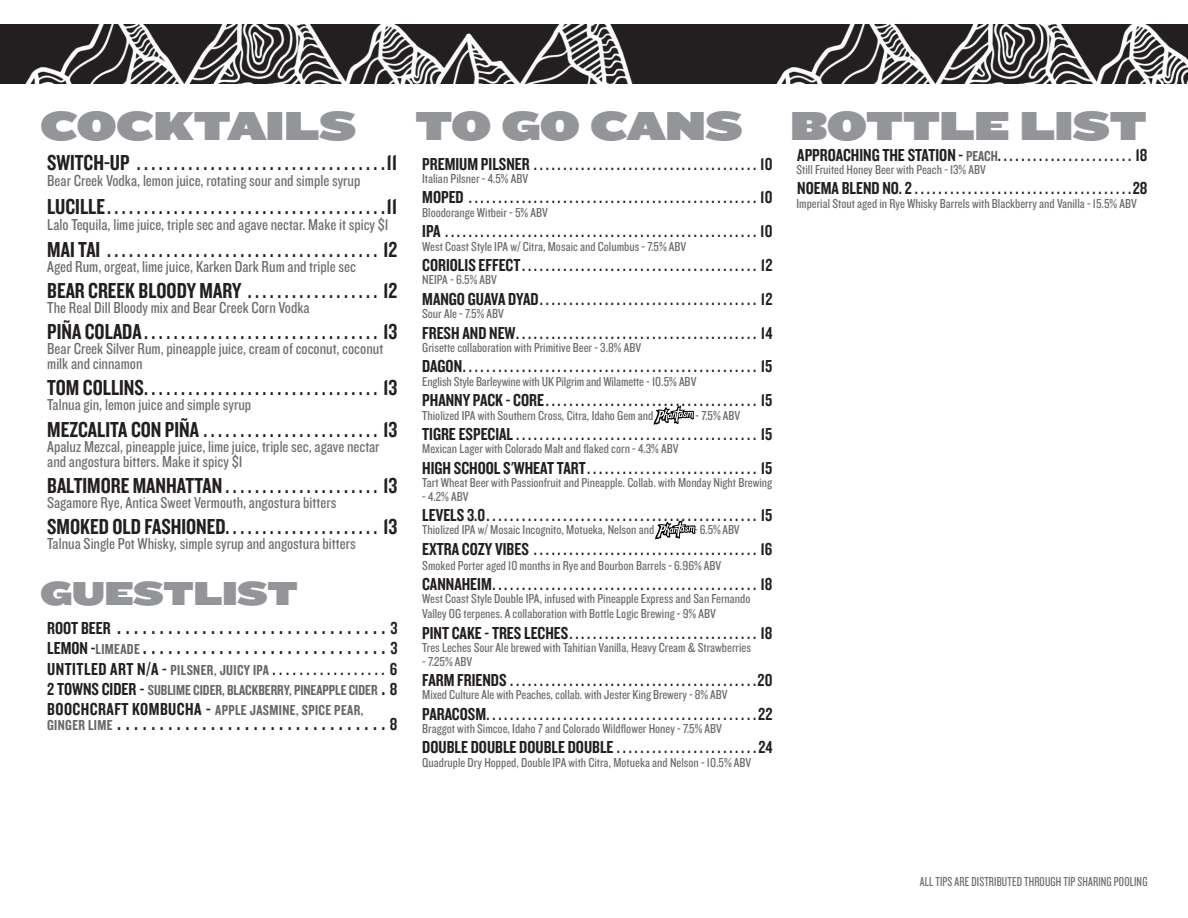
<style>
.page{position:relative;width:1188px;height:918px;background:#fff}
.page>*{position:absolute;margin:0;border:0;box-sizing:border-box;transform-origin:0 0}
.t1{font:42px "Knockout HTF94 Ultmt Sumo";color:#939598}
.t2{font:34.5px "Knockout HTF94 Ultmt Sumo";color:#939598}
.t3{font:22.5px/20.2px "Knockout HTF49 Liteweight";color:#231f20}
.t4{font:18px "Knockout HTF49 Liteweight";color:#231f20}
.t5{font:18px "Knockout HTF49 Liteweight";letter-spacing:.025em;color:#231f20}
.t6{font:16.5px/15px "Knockout HTF29 Junior Liteweight";color:#6c6d70}
.t7{font:15px/20.2px "Knockout HTF49 Liteweight";color:#67676a}
.t8{font:13.5px/15px "Knockout HTF29 Junior Liteweight";color:#6c6d70}
.t9{font:13.5px "Knockout HTF28 Junior Featherwt";letter-spacing:.01em;color:#6c6d70}
.s1{font-size:18px}
.s2{font-size:15px;color:#67676a}
.s3{font-size:18px;color:#231f20}
.s4{font-size:22.5px;color:#231f20}
</style>
<div class="page">
<svg style="left:653px;top:405px;width:41px;height:20px"></svg>
<svg style="left:655px;top:520px;width:41px;height:20px"></svg>
<img style="left:0;top:25px;width:1188px;height:58px">
<h1 class="t1" style="left:40px;top:102px;width:317px">COCKTAILS</h1>
<p class="t3" style="left:47px;top:153px;width:352px">SWITCH-UP . . . . . . . . . . . . . . . . . . . . . . . . . . . . . . . . . .11</p>
<p class="t6" style="left:47px;top:174px;width:315px">Bear Creek Vodka, lemon juice, rotating sour and simple syrup</p>
<p class="t3" style="left:47px;top:197px;width:352px">LUCILLE . . . . . . . . . . . . . . . . . . . . . . . . . . . . . . . . . . . . . .11</p>
<p class="t6" style="left:47px;top:218px;width:343px">Lalo Tequila, lime juice, triple sec and agave nectar. Make it spicy $1</p>
<p class="t3" style="left:47px;top:240px;width:352px">MAI TAI . . . . . . . . . . . . . . . . . . . . . . . . . . . . . . . . . . . . . 12</p>
<p class="t6" style="left:47px;top:259px;width:310px">Aged Rum, orgeat, lime juice, Karken Dark Rum and triple sec</p>
<p class="t3" style="left:47px;top:281px;width:352px">BEAR CREEK BLOODY MARY . . . . . . . . . . . . . . . . . . 12</p>
<p class="t6" style="left:47px;top:300px;width:264px">The Real Dill Bloody mix and Bear Creek Corn Vodka</p>
<p class="t3" style="left:47px;top:322px;width:352px">PIÑA COLADA . . . . . . . . . . . . . . . . . . . . . . . . . . . . . . . . 13</p>
<p class="t6" style="left:47px;top:342px;width:338px">Bear Creek Silver Rum, pineapple juice, cream of coconut, coconut milk and cinnamon</p>
<p class="t3" style="left:47px;top:378px;width:352px">TOM COLLINS . . . . . . . . . . . . . . . . . . . . . . . . . . . . . . . . 13</p>
<p class="t6" style="left:47px;top:398px;width:206px">Talnua gin, lemon juice and simple syrup</p>
<p class="t3" style="left:47px;top:420px;width:352px">MEZCALITA CON PIÑA . . . . . . . . . . . . . . . . . . . . . . . . 13</p>
<p class="t6" style="left:47px;top:439px;width:334px">Apaluz Mezcal, pineapple juice, lime juice, triple sec, agave nectar and angostura bitters. Make it spicy $1</p>
<p class="t3" style="left:47px;top:476px;width:352px">BALTIMORE MANHATTAN . . . . . . . . . . . . . . . . . . . . . 13</p>
<p class="t6" style="left:47px;top:495px;width:291px">Sagamore Rye, Antica Sweet Vermouth, angostura bitters</p>
<p class="t3" style="left:47px;top:517px;width:352px">SMOKED OLD FASHIONED. . . . . . . . . . . . . . . . . . . . . 13</p>
<p class="t6" style="left:47px;top:537px;width:310px">Talnua Single Pot Whisky, simple syrup and angostura bitters</p>
<h2 class="t2" style="left:40px;top:574px;width:259px">GUESTLIST</h2>
<p class="t3" style="left:47px;top:617px;width:352px"><span class="s1">ROOT BEER</span> . . . . . . . . . . . . . . . . . . . . . . . . . . . . . . . . <span class="s1">3<br>LEMON -</span><span class="s2">LIMEADE</span> . . . . . . . . . . . . . . . . . . . . . . . . . . . . . <span class="s1">3</span></p>
<p class="t5" style="left:47px;top:660px;width:352px">UNTITLED ART N/A - <span class="s2">PILSNER, JUICY IPA</span> . . . . . . . . . . . . . . . . . 6</p>
<p class="t7" style="left:47px;top:680px;width:352px"><span class="s3">2 TOWNS CIDER -</span> SUBLIME CIDER, BLACKBERRY, PINEAPPLE CIDER <span class="s4">.</span> <span class="s3">8<br>BOOCHCRAFT KOMBUCHA -</span> APPLE JASMINE, SPICE PEAR,</p>
<p class="t3" style="left:47px;top:713px;width:352px"><span class="s2">GINGER LIME</span> . . . . . . . . . . . . . . . . . . . . . . . . . . . . . . . . <span class="s1">8</span></p>
<h1 class="t1" style="left:416px;top:102px;width:328px">TO GO CANS</h1>
<p class="t4" style="left:422px;top:155px;width:352px">PREMIUM PILSNER . . . . . . . . . . . . . . . . . . . . . . . . . . . . . . . . . . . . . . 10</p>
<p class="t8" style="left:422px;top:172px;width:107px">Italian Pilsner - 4.5% ABV</p>
<p class="t4" style="left:422px;top:188px;width:352px">MOPED . . . . . . . . . . . . . . . . . . . . . . . . . . . . . . . . . . . . . . . . . . . . . . . . . 10</p>
<p class="t8" style="left:422px;top:205px;width:127px">Bloodorange Witbeir - 5% ABV</p>
<p class="t4" style="left:422px;top:222px;width:352px">IPA . . . . . . . . . . . . . . . . . . . . . . . . . . . . . . . . . . . . . . . . . . . . . . . . . . . . . 10</p>
<p class="t8" style="left:422px;top:239px;width:266px">West Coast Style IPA w/ Citra, Mosaic and Columbus - 7.5% ABV</p>
<p class="t4" style="left:422px;top:256px;width:352px">CORIOLIS EFFECT . . . . . . . . . . . . . . . . . . . . . . . . . . . . . . . . . . . . . . . . 12</p>
<p class="t8" style="left:422px;top:273px;width:76px">NEIPA - 6.5% ABV</p>
<p class="t4" style="left:422px;top:290px;width:352px">MANGO GUAVA DYAD . . . . . . . . . . . . . . . . . . . . . . . . . . . . . . . . . . . . . 12</p>
<p class="t8" style="left:422px;top:307px;width:83px">Sour Ale - 7.5% ABV</p>
<p class="t4" style="left:422px;top:323px;width:352px">FRESH AND NEW . . . . . . . . . . . . . . . . . . . . . . . . . . . . . . . . . . . . . . . . . 14</p>
<p class="t8" style="left:422px;top:340px;width:221px">Grisette collaboration with Primitive Beer - 3.8% ABV</p>
<p class="t4" style="left:422px;top:357px;width:352px">DAGON . . . . . . . . . . . . . . . . . . . . . . . . . . . . . . . . . . . . . . . . . . . . . . . . . . 15</p>
<p class="t8" style="left:422px;top:374px;width:276px">English Style Barleywine with UK Pilgrim and Wilamette - 10.5% ABV</p>
<p class="t4" style="left:422px;top:391px;width:352px">PHANNY PACK - CORE . . . . . . . . . . . . . . . . . . . . . . . . . . . . . . . . . . . . 15</p>
<p class="t8" style="left:422px;top:408px;width:233px">Thiolized IPA with Southern Cross, Citra, Idaho Gem and</p>
<p class="t8" style="left:695px;top:408px;width:46px">- 7.5% ABV</p>
<p class="t4" style="left:422px;top:425px;width:352px">TIGRE ESPECIAL . . . . . . . . . . . . . . . . . . . . . . . . . . . . . . . . . . . . . . . . . 15</p>
<p class="t8" style="left:422px;top:442px;width:258px">Mexican Lager with Colorado Malt and flaked corn - 4.3% ABV</p>
<p class="t4" style="left:422px;top:458px;width:352px">HIGH SCHOOL S'WHEAT TART . . . . . . . . . . . . . . . . . . . . . . . . . . . . . 15</p>
<p class="t8" style="left:422px;top:475px;width:351px">Tart Wheat Beer with Passionfruit and Pineapple. Collab. with Monday Night Brewing</p>
<p class="t8" style="left:422px;top:489px;width:48px">- 4.2% ABV</p>
<p class="t4" style="left:422px;top:506px;width:352px">LEVELS 3.0 . . . . . . . . . . . . . . . . . . . . . . . . . . . . . . . . . . . . . . . . . . . . . . 15</p>
<p class="t8" style="left:422px;top:523px;width:234px">Thiolized IPA w/ Mosaic Incognito, Motueka, Nelson and</p>
<p class="t8" style="left:694px;top:523px;width:47px">- 6.5% ABV</p>
<p class="t4" style="left:422px;top:539px;width:352px">EXTRA COZY VIBES . . . . . . . . . . . . . . . . . . . . . . . . . . . . . . . . . . . . . . 16</p>
<p class="t8" style="left:422px;top:558px;width:301px">Smoked Porter aged 10 months in Rye and Bourbon Barrels - 6.96% ABV</p>
<p class="t4" style="left:422px;top:575px;width:352px">CANNAHEIM . . . . . . . . . . . . . . . . . . . . . . . . . . . . . . . . . . . . . . . . . . . . . 18</p>
<p class="t8" style="left:422px;top:592px;width:330px">West Coast Style Double IPA, infused with Pineapple Express and San Fernando<br>Valley OG terpenes. A collaboration with Bottle Logic Brewing - 9% ABV</p>
<p class="t4" style="left:422px;top:624px;width:352px">PINT CAKE - TRES LECHES . . . . . . . . . . . . . . . . . . . . . . . . . . . . . . . . 18</p>
<p class="t8" style="left:422px;top:641px;width:330px">Tres Leches Sour Ale brewed with Tahitian Vanilla, Heavy Cream &amp; Strawberries</p>
<p class="t8" style="left:422px;top:654px;width:52px">- 7.25% ABV</p>
<p class="t4" style="left:422px;top:671px;width:352px">FARM FRIENDS . . . . . . . . . . . . . . . . . . . . . . . . . . . . . . . . . . . . . . . . . .20</p>
<p class="t8" style="left:422px;top:688px;width:307px">Mixed Culture Ale with Peaches, collab. with Jester King Brewery - 8% ABV</p>
<p class="t4" style="left:422px;top:705px;width:352px">PARACOSM . . . . . . . . . . . . . . . . . . . . . . . . . . . . . . . . . . . . . . . . . . . . . .22</p>
<p class="t8" style="left:422px;top:722px;width:301px">Braggot with Simcoe, Idaho 7 and Colorado Wildflower Honey - 7.5% ABV</p>
<p class="t4" style="left:422px;top:738px;width:352px">DOUBLE DOUBLE DOUBLE DOUBLE . . . . . . . . . . . . . . . . . . . . . . . .24</p>
<p class="t8" style="left:422px;top:755px;width:331px">Quadruple Dry Hopped, Double IPA with Citra, Motueka and Nelson - 10.5% ABV</p>
<h1 class="t1" style="left:790px;top:102px;width:358px">BOTTLE LIST</h1>
<p class="t4" style="left:797px;top:146px;width:352px">APPROACHING THE STATION - <span class="s2">PEACH</span>. . . . . . . . . . . . . . . . . . . . . . . 18</p>
<p class="t8" style="left:797px;top:163px;width:191px">Still Fruited Honey Beer with Peach - 13% ABV</p>
<p class="t4" style="left:797px;top:179px;width:352px">NOEMA BLEND NO. 2 . . . . . . . . . . . . . . . . . . . . . . . . . . . . . . . . . . . . .28</p>
<p class="t8" style="left:797px;top:196px;width:342px">Imperial Stout aged in Rye Whisky Barrels with Blackberry and Vanilla - 15.5% ABV</p>
<p class="t9" style="left:920px;top:875px;width:229px">ALL TIPS ARE DISTRIBUTED THROUGH TIP SHARING POOLING</p>
</div>
